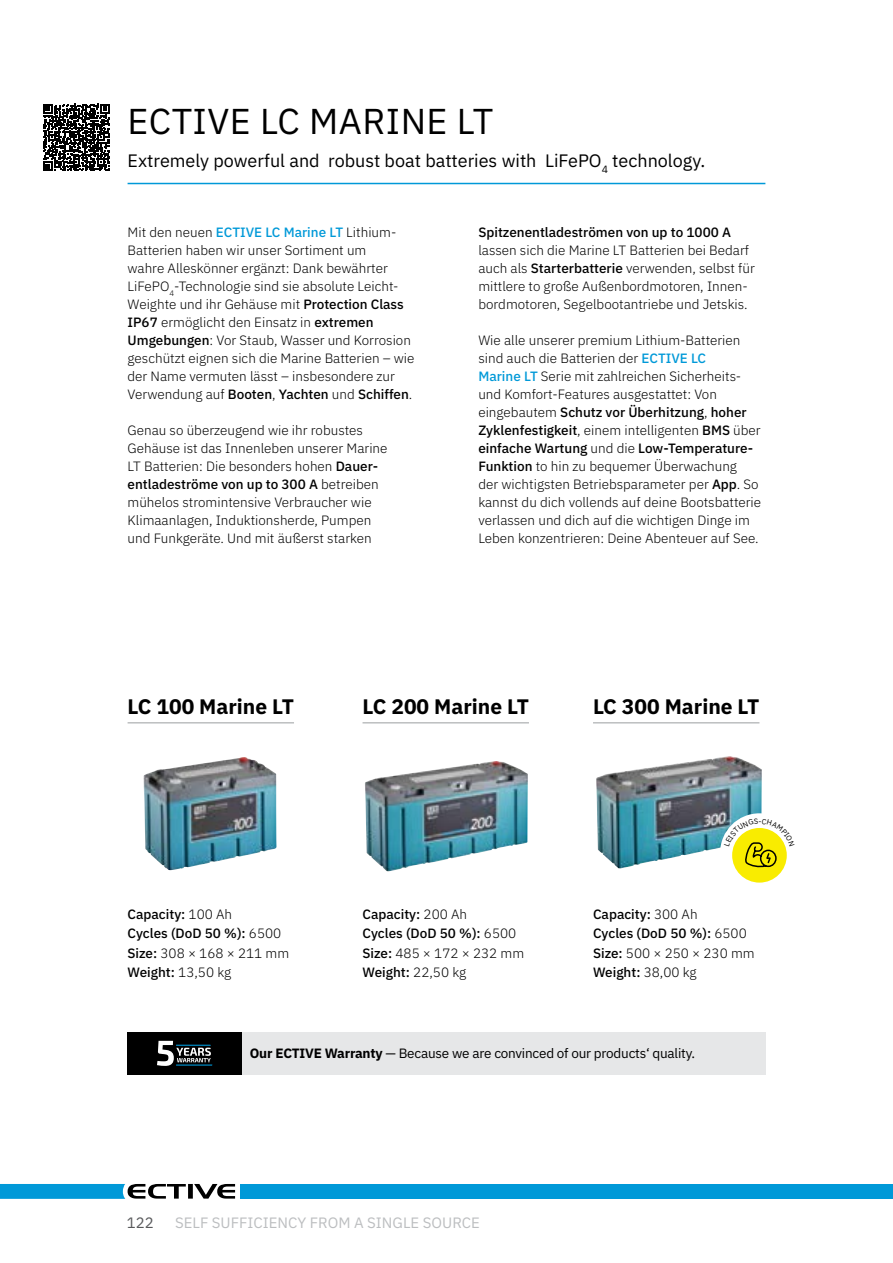
<style>
.page{position:relative;width:893px;height:1263px;background:#fff}
.page>*{position:absolute;margin:0;border:0;box-sizing:border-box;transform-origin:0 0}
.t1{font:36px "IBM Plex Sans";letter-spacing:.01em;color:#000}
.t2{font:700 21px "IBM Plex Sans";color:#000}
.t3{font:18px "IBM Plex Sans";color:#000}
.t4{font:15px "IBM Plex Sans";color:#bcbec0}
.t5{font:15px "IBM Plex Sans";color:#58595b}
.t6{font:300 13.5px/18px "IBM Plex Sans";color:#000}
.t7{font:500 13.5px/19.5px "IBM Plex Sans";color:#000}
.t8{font:13.5px "IBM Plex Sans";letter-spacing:-.015em;color:#000}
.s1{font-weight:500;color:#0099d8}
.s2{font-weight:500}
.s3{font-weight:300}
.s4{font-weight:700}
</style>
<div class="page">
<svg style="left:0;top:1184px;width:235px;height:15px"></svg>
<div style="left:240px;top:1184px;width:653px;height:15px;background:#0099d8"></div>
<hr style="left:128px;top:722px;width:166px;height:1px;background:#bcbec0">
<img style="left:144px;top:757px;width:132px;height:113px">
<hr style="left:363px;top:722px;width:166px;height:1px;background:#bcbec0">
<img style="left:365px;top:761px;width:163px;height:110px">
<hr style="left:593px;top:722px;width:166px;height:1px;background:#bcbec0">
<img style="left:596px;top:756px;width:166px;height:112px">
<hr style="left:128px;top:183px;width:637px;height:1px;background:#0099d8">
<svg style="left:43px;top:104px;width:67px;height:67px"></svg>
<div style="left:128px;top:1032px;width:114px;height:42px;background:#000"></div>
<svg style="left:157px;top:1041px;width:55px;height:25px"></svg>
<div style="left:242px;top:1032px;width:523px;height:42px;background:#e6e7e8"></div>
<div style="left:720px;top:813px;width:79px;height:79px;background:#fff;border-radius:50%"></div>
<div style="left:732px;top:828px;width:55px;height:55px;background:#f9ec00;border-radius:50%"></div>
<svg style="left:724px;top:818px;width:63px;height:50px"></svg>
<h1 class="t1" style="left:128px;top:94px;width:367px">ECTIVE LC MARINE LT</h1>
<h3 class="t3" style="left:128px;top:147px;width:579px">Extremely powerful and robust boat batteries with LiFePO<sub>4</sub> technology.</h3>
<p class="t6" style="left:128px;top:222px;width:288px">Mit den neuen <span class="s1">ECTIVE LC Marine LT</span> Lithium-Batterien haben wir unser Sortiment um<br>wahre Alleskönner ergänzt: Dank bewährter LiFePO<sub>4</sub>-Technologie sind sie absolute Leicht-Weighte und ihr Gehäuse mit <span class="s2">Protection Class IP67</span> ermöglicht den Einsatz in <span class="s2">extremen Umgebungen</span>: Vor Staub, Wasser und Korrosion geschützt eignen sich die Marine Batterien – wie der Name vermuten lässt – insbesondere zur Verwendung auf <span class="s2">Booten</span>, <span class="s2">Yachten</span> und <span class="s2">Schiffen</span>.</p>
<p class="t6" style="left:128px;top:420px;width:261px">Genau so überzeugend wie ihr robustes Gehäuse ist das Innenleben unserer Marine LT Batterien: Die besonders hohen <span class="s2">Dauer&shy;entladeströme von up to 300 A</span> betreiben mühelos stromintensive Verbraucher wie Klimaanlagen, Induktionsherde, Pumpen und Funkgeräte. Und mit äußerst starken</p>
<p class="t7" style="left:478px;top:222px;width:254px">Spitzenentladeströmen von up to 1000 A</p>
<p class="t6" style="left:478px;top:240px;width:278px">lassen sich die Marine LT Batterien bei Bedarf auch als <span class="s2">Starterbatterie</span> verwenden, selbst für mittlere to große Außenbordmotoren, Innen&shy;bordmotoren, Segelbootantriebe und Jetskis.</p>
<p class="t6" style="left:478px;top:330px;width:284px">Wie alle unserer premium Lithium-Batterien sind auch die Batterien der <span class="s1">ECTIVE LC<br>Marine LT</span> Serie mit zahlreichen Sicherheits&shy;und Komfort-Features ausgestattet: Von eingebautem <span class="s2">Schutz vor Überhitzung</span>, <span class="s2">hoher Zyklenfestigkeit</span>, einem intelligenten <span class="s2">BMS</span> über <span class="s2">einfache Wartung</span> und die <span class="s2">Low-Temperature-Funktion</span> to hin zu bequemer Überwachung<br>der wichtigsten Betriebsparameter per <span class="s2">App</span>. So kannst du dich vollends auf deine Bootsbatterie verlassen und dich auf die wichtigen Dinge im Leben konzentrieren: Deine Abenteuer auf See.</p>
<h2 class="t2" style="left:128px;top:690px;width:168px">LC 100 Marine LT</h2>
<h2 class="t2" style="left:363px;top:690px;width:168px">LC 200 Marine LT</h2>
<h2 class="t2" style="left:593px;top:690px;width:168px">LC 300 Marine LT</h2>
<p class="t7" style="left:128px;top:903px;width:163px">Capacity: <span class="s3">100 Ah<br></span>Cycles (DoD 50 %): <span class="s3">6500<br></span>Size: <span class="s3">308 × 168 × 211 mm<br></span>Weight: <span class="s3">13,50 kg</span></p>
<p class="t7" style="left:363px;top:903px;width:163px">Capacity: <span class="s3">200 Ah<br></span>Cycles (DoD 50 %): <span class="s3">6500<br></span>Size: <span class="s3">485 × 172 × 232 mm<br></span>Weight: <span class="s3">22,50 kg</span></p>
<p class="t7" style="left:593px;top:903px;width:163px">Capacity: <span class="s3">300 Ah<br></span>Cycles (DoD 50 %): <span class="s3">6500<br></span>Size: <span class="s3">500 × 250 × 230 mm<br></span>Weight: <span class="s3">38,00 kg</span></p>
<p class="t8" style="left:250px;top:1043px;width:447px"><span class="s4">Our ECTIVE Warranty</span> — Because we are convinced of our products‘ quality.</p>
<p class="t5" style="left:127px;top:1211px;width:28px">122</p>
<p class="t4" style="left:175px;top:1211px;width:306px">SELF SUFFICIENCY FROM A SINGLE SOURCE</p>
</div>
